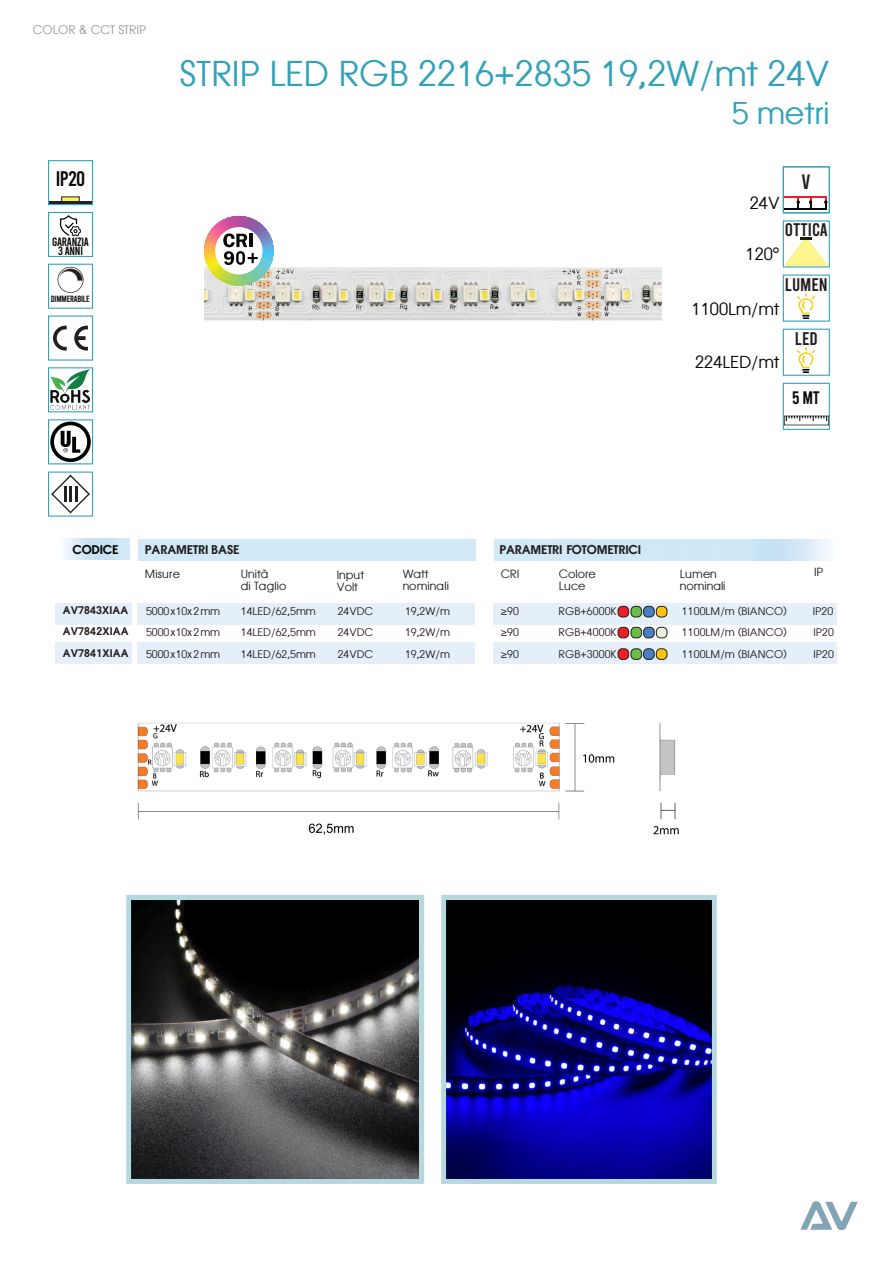
<style>
.page{position:relative;width:893px;height:1263px;background:#fff}
.page>*{position:absolute;margin:0;border:0;box-sizing:border-box;transform-origin:0 0}
.t1{font:34.2px "Atlanta";color:#32a2b9}
.t2{font:30px "Atlanta";color:#32a2b9}
.t3{font:21px "Bebas";color:#080704}
.t4{font:20.7px "Bebas";color:#231f20;scale:1.04 1}
.t5{font:18.15px "Bebas";color:#231f20;scale:1.04 1}
.t6{font:18px "Bebas";color:#080704}
.t7{font:16.5px "Atlanta";color:#080704}
.t8{font:600 12px "Atlanta";letter-spacing:-.01em;color:#231f20}
.t9{font:12px/9px "Bebas";letter-spacing:-.02em;color:#080704;text-align:center}
.t10{font:600 12px "Atlanta";letter-spacing:-.015em;color:#080704}
.t11{font:11.7px "Atlanta";color:#9a9998}
.t12{font:11.25px/12px "Atlanta";color:#231f20}
.t13{font:10.5px/20.9px "Atlanta";letter-spacing:.01em;color:#231f20}
.t14{font:600 10.5px/21.5px "Atlanta";letter-spacing:.015em;color:#231f20}
.t15{font:9px "Bebas";letter-spacing:-.02em;color:#080704}
</style>
<div class="page">
<div style="left:55px;top:603px;width:76px;height:21px;background:#e4eff9"></div>
<div style="left:138px;top:539px;width:338px;height:21px;background:#d2eaf7"></div>
<div style="left:493px;top:603px;width:344px;height:21px;background:#e4eff9"></div>
<div style="left:55px;top:642px;width:76px;height:22px;background:#e4eff9"></div>
<div style="left:493px;top:642px;width:344px;height:22px;background:#e4eff9"></div>
<div style="left:137px;top:643px;width:337px;height:21px;background:#e4eff9"></div>
<div style="left:138px;top:603px;width:337px;height:21px;background:#e4eff9"></div>
<img style="left:800px;top:1201px;width:58px;height:30px">
<div style="left:618px;top:627px;width:11px;height:11px;background:#ee1e23;border:1px solid #231f20;border-radius:4px"></div>
<div style="left:618px;top:606px;width:11px;height:11px;background:#ee1e23;border:1px solid #231f20;border-radius:4px"></div>
<div style="left:618px;top:649px;width:11px;height:10px;background:#ee1e23;border:1px solid #231f20;border-radius:4px"></div>
<div style="left:631px;top:627px;width:11px;height:11px;background:#6abd45;border:1px solid #231f20;border-radius:4px"></div>
<div style="left:631px;top:606px;width:11px;height:11px;background:#6abd45;border:1px solid #231f20;border-radius:4px"></div>
<div style="left:631px;top:649px;width:11px;height:10px;background:#6abd45;border:1px solid #231f20;border-radius:4px"></div>
<div style="left:643px;top:627px;width:11px;height:11px;background:#4781c3;border:1px solid #231f20;border-radius:4px"></div>
<div style="left:643px;top:606px;width:11px;height:11px;background:#4781c3;border:1px solid #231f20;border-radius:4px"></div>
<div style="left:643px;top:649px;width:11px;height:10px;background:#4781c3;border:1px solid #231f20;border-radius:4px"></div>
<div style="left:656px;top:627px;width:11px;height:11px;background:#e7f2da;border:1px solid #231f20;border-radius:4px"></div>
<div style="left:656px;top:606px;width:11px;height:11px;background:#fec210;border:1px solid #231f20;border-radius:4px"></div>
<div style="left:656px;top:649px;width:11px;height:10px;background:#fec210;border:1px solid #231f20;border-radius:4px"></div>
<svg style="left:783px;top:220px;width:47px;height:48px"></svg>
<svg style="left:783px;top:275px;width:47px;height:47px"></svg>
<svg style="left:783px;top:166px;width:47px;height:47px"></svg>
<svg style="left:783px;top:329px;width:47px;height:47px"></svg>
<svg style="left:783px;top:383px;width:47px;height:47px"></svg>
<svg style="left:48px;top:160px;width:45px;height:45px"></svg>
<svg style="left:48px;top:315px;width:45px;height:46px"></svg>
<svg style="left:48px;top:264px;width:45px;height:45px"></svg>
<svg style="left:48px;top:212px;width:45px;height:45px"></svg>
<svg style="left:48px;top:367px;width:45px;height:45px"></svg>
<svg style="left:48px;top:471px;width:45px;height:46px"></svg>
<img style="left:784px;top:409px;width:45px;height:21px">
<img style="left:204px;top:267px;width:458px;height:54px">
<svg style="left:48px;top:419px;width:45px;height:45px"></svg>
<img style="left:137px;top:722px;width:542px;height:113px">
<svg style="left:204px;top:216px;width:70px;height:70px"></svg>
<svg style="left:126px;top:895px;width:298px;height:289px"></svg>
<svg style="left:441px;top:895px;width:276px;height:289px"></svg>
<p class="t11" style="left:33px;top:25px;width:115px">COLOR &amp; CCT STRIP</p>
<h3 class="t3" style="left:56px;top:165px;width:31px">IP20</h3>
<p class="t9" style="left:52px;top:237px;width:38px">GARANZIA<br>3 ANNI</p>
<p class="t15" style="left:51px;top:293px;width:40px">DIMMERABILE</p>
<h1 class="t1" style="left:179px;top:61px;width:652px">STRIP LED RGB 2216+2835 19,2W/mt 24V</h1>
<h2 class="t2" style="left:732px;top:102px;width:99px">5 metri</h2>
<h3 class="t4" style="left:801px;top:168px;width:10px">V</h3>
<h3 class="t5" style="left:785px;top:217px;width:43px">OTTICA</h3>
<h3 class="t7" style="left:750px;top:197px;width:31px">24V</h3>
<h3 class="t7" style="left:746px;top:248px;width:36px">120°</h3>
<h3 class="t5" style="left:785px;top:273px;width:43px">LUMEN</h3>
<h3 class="t7" style="left:692px;top:303px;width:89px">1100Lm/mt</h3>
<h3 class="t7" style="left:695px;top:356px;width:86px">224LED/mt</h3>
<h3 class="t5" style="left:795px;top:327px;width:23px">LED</h3>
<h3 class="t6" style="left:792px;top:386px;width:29px">5 MT</h3>
<p class="t8" style="left:145px;top:545px;width:96px">PARAMETRI BASE</p>
<p class="t10" style="left:73px;top:546px;width:47px">CODICE</p>
<p class="t8" style="left:500px;top:545px;width:143px">PARAMETRI FOTOMETRICI</p>
<p class="t12" style="left:145px;top:569px;width:37px">Misure</p>
<p class="t12" style="left:241px;top:569px;width:47px">Unità<br>di Taglio</p>
<p class="t12" style="left:337px;top:570px;width:29px">Input<br>Volt</p>
<p class="t12" style="left:403px;top:569px;width:48px">Watt nominali</p>
<p class="t12" style="left:501px;top:569px;width:20px">CRI</p>
<p class="t12" style="left:559px;top:569px;width:38px">Colore<br>Luce</p>
<p class="t12" style="left:680px;top:569px;width:47px">Lumen nominali</p>
<p class="t12" style="left:814px;top:567px;width:11px">IP</p>
<p class="t14" style="left:63px;top:600px;width:67px">AV7843XIAA<br>AV7842XIAA</p>
<p class="t13" style="left:501px;top:602px;width:19px">≥90</p>
<p class="t13" style="left:559px;top:602px;width:60px">RGB+6000K</p>
<p class="t13" style="left:682px;top:602px;width:107px">1100LM/m (BIANCO)</p>
<p class="t13" style="left:813px;top:602px;width:23px">IP20<br>IP20</p>
<p class="t13" style="left:501px;top:645px;width:19px">≥90</p>
<p class="t13" style="left:559px;top:645px;width:60px">RGB+3000K</p>
<p class="t13" style="left:682px;top:645px;width:107px">1100LM/m (BIANCO)</p>
<p class="t13" style="left:813px;top:645px;width:22px">IP20</p>
<p class="t13" style="left:338px;top:602px;width:37px">24VDC</p>
<p class="t13" style="left:405px;top:602px;width:46px">19,2W/m</p>
<p class="t13" style="left:146px;top:602px;width:76px">5000x10x2mm</p>
<p class="t13" style="left:241px;top:602px;width:76px">14LED/62,5mm</p>
<p class="t13" style="left:146px;top:645px;width:76px">5000x10x2mm</p>
<p class="t13" style="left:241px;top:645px;width:76px">14LED/62,5mm</p>
<p class="t13" style="left:146px;top:623px;width:76px">5000x10x2mm</p>
<p class="t13" style="left:241px;top:623px;width:76px">14LED/62,5mm</p>
<p class="t13" style="left:501px;top:623px;width:19px">≥90</p>
<p class="t13" style="left:559px;top:623px;width:60px">RGB+4000K</p>
<p class="t13" style="left:682px;top:623px;width:107px">1100LM/m (BIANCO)</p>
<p class="t13" style="left:338px;top:623px;width:37px">24VDC</p>
<p class="t13" style="left:405px;top:623px;width:46px">19,2W/m</p>
<p class="t14" style="left:63px;top:644px;width:67px">AV7841XIAA</p>
<p class="t13" style="left:338px;top:645px;width:37px">24VDC</p>
<p class="t13" style="left:405px;top:645px;width:46px">19,2W/m</p>
</div>
